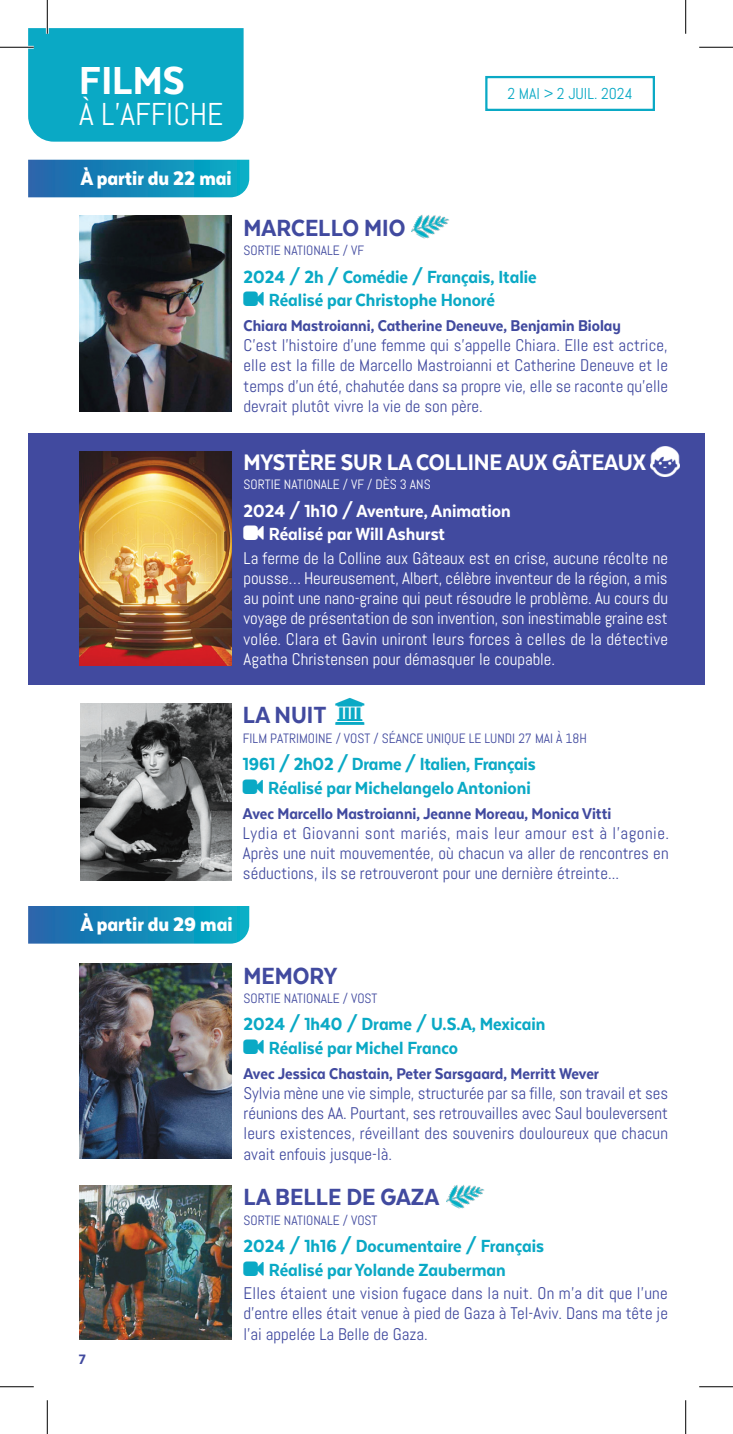
<style>
.page{position:relative;width:733px;height:1434px;background:#fff}
.page>*{position:absolute;margin:0;border:0;box-sizing:border-box;transform-origin:0 0}
.t1{font:800 45px "Texta Narrow Alt";color:#fff}
.t2{font:31.5px "Abel";color:#fff}
.Titre{font:800 27px "Texta Narrow Alt";color:#414a9f}
.Titre-2{font:800 25.88px "Texta Narrow Alt";letter-spacing:-.01em;color:#fff}
.t3{font:900 22.5px "Texta Narrow Alt";color:#fff}
.Titre-3{font:800 20.25px "Texta Narrow Alt";color:#0aa9c5}
.Titre-4{font:800 20.25px "Texta Narrow Alt";color:#fff}
.Avec_Acteurs{font:800 18px "Texta Narrow Alt";color:#414a9f}
.Titre-5{font:16.88px/20.2px "Abel";color:#414a9f;text-align:justify}
.Titre-6{font:16.88px/20.2px "Abel";color:#fff;text-align:justify}
.t4{font:15.75px "Abel";color:#0aa9c5}
.t5{font:800 15.75px "Texta Narrow Alt";color:#414a9f}
.Titre-7{font:13.5px "Abel";color:#414a9f}
.Titre-8{font:13.5px "Abel";color:#fff}
</style>
<div class="page">
<div style="left:485px;top:76px;width:169px;height:35px;border:2px solid #0aa9c5"></div>
<div style="left:28px;top:28px;width:215px;height:114px;background:#0aa9c5"></div>
<div style="left:28px;top:433px;width:676px;height:252px;background:#414a9f"></div>
<img style="left:79px;top:452px;width:153px;height:213px">
<img style="left:650px;top:446px;width:29px;height:31px">
<img style="left:80px;top:703px;width:152px;height:177px">
<svg style="left:28px;top:906px;width:221px;height:38px;background:#188bb9"></svg>
<img style="left:79px;top:1185px;width:153px;height:155px">
<img style="left:446px;top:1185px;width:38px;height:24px">
<img style="left:79px;top:963px;width:153px;height:196px">
<svg style="left:28px;top:160px;width:221px;height:37px;background:#168ab9"></svg>
<img style="left:79px;top:215px;width:153px;height:197px">
<img style="left:411px;top:215px;width:38px;height:24px">
<hr style="left:0;top:46px;width:34px;height:3px;background:#fff">
<hr style="left:46px;top:0;width:3px;height:34px;background:#fff">
<hr style="left:0;top:47px;width:34px;height:1px;background:#000">
<hr style="left:699px;top:47px;width:33px;height:1px;background:#000">
<hr style="left:0;top:1386px;width:34px;height:1px;background:#000">
<hr style="left:699px;top:1386px;width:33px;height:1px;background:#000">
<hr style="left:47px;top:0;width:1px;height:34px;background:#000">
<hr style="left:47px;top:1400px;width:1px;height:34px;background:#000">
<hr style="left:685px;top:0;width:1px;height:34px;background:#000">
<hr style="left:685px;top:1400px;width:1px;height:34px;background:#000">
<h1 class="t1" style="left:79px;top:57px;width:107px">FILMS</h1>
<h2 class="t2" style="left:79px;top:94px;width:146px">À L’AFFICHE</h2>
<p class="t4" style="left:507px;top:84px;width:127px">2 MAI &gt; 2 JUIL. 2024</p>
<p class="t3" style="left:81px;top:166px;width:152px">À partir du 22 mai</p>
<p class="Titre" style="left:243px;top:214px;width:163px">MARCELLO MIO</p>
<p class="Titre-7" style="left:243px;top:242px;width:122px">SORTIE NATIONALE / VF</p>
<p class="Titre-3" style="left:243px;top:266px;width:294px">2024 / 2h / Comédie / Français, Italie</p>
<p class="Titre-3" style="left:269px;top:289px;width:227px">Réalisé par Christophe Honoré</p>
<p class="Avec_Acteurs" style="left:243px;top:316px;width:379px">Chiara Mastroianni, Catherine Deneuve, Benjamin Biolay</p>
<p class="Titre-5" style="left:243px;top:335px;width:426px">C’est l’histoire d’une femme qui s’appelle Chiara. Elle est actrice, elle est la fille de Marcello Mastroianni et Catherine Deneuve et le temps d’un été, chahutée dans sa propre vie, elle se raconte qu’elle devrait plutôt vivre la vie de son père.</p>
<p class="Titre-2" style="left:243px;top:449px;width:404px">MYSTÈRE SUR LA COLLINE AUX GÂTEAUX</p>
<p class="Titre-8" style="left:243px;top:476px;width:188px">SORTIE NATIONALE / VF / DÈS 3 ANS</p>
<p class="Titre-4" style="left:243px;top:500px;width:268px">2024 / 1h10 / Aventure, Animation</p>
<p class="Titre-4" style="left:269px;top:524px;width:178px">Réalisé par Will Ashurst</p>
<p class="Titre-6" style="left:243px;top:548px;width:426px">La ferme de la Colline aux Gâteaux est en crise, aucune récolte ne pousse… Heureusement, Albert, célèbre inventeur de la région, a mis au point une nano-graine qui peut résoudre le problème. Au cours du voyage de présentation de son invention, son inestimable graine est volée. Clara et Gavin uniront leurs forces à celles de la détective Agatha Christensen pour démasquer le coupable.</p>
<p class="Titre" style="left:243px;top:701px;width:85px">LA NUIT</p>
<p class="Titre-7" style="left:243px;top:730px;width:345px">FILM PATRIMOINE / VOST / SÉANCE UNIQUE LE LUNDI 27 MAI À 18H</p>
<p class="Titre-3" style="left:243px;top:754px;width:294px">1961 / 2h02 / Drame / Italien, Français</p>
<p class="Titre-3" style="left:268px;top:777px;width:264px">Réalisé par Michelangelo Antonioni</p>
<p class="Avec_Acteurs" style="left:243px;top:804px;width:370px">Avec Marcello Mastroianni, Jeanne Moreau, Monica Vitti</p>
<p class="Titre-5" style="left:243px;top:823px;width:427px">Lydia et Giovanni sont mariés, mais leur amour est à l'agonie.<br>Après une nuit mouvementée, où chacun va aller de rencontres en séductions, ils se retrouveront pour une dernière étreinte...</p>
<p class="t3" style="left:81px;top:912px;width:153px">À partir du 29 mai</p>
<p class="t5" style="left:79px;top:1351px;width:8px">7</p>
<p class="Titre" style="left:243px;top:961px;width:95px">MEMORY</p>
<p class="Titre-7" style="left:243px;top:990px;width:135px">SORTIE NATIONALE / VOST</p>
<p class="Titre-3" style="left:243px;top:1014px;width:303px">2024 / 1h40 / Drame / U.S.A, Mexicain</p>
<p class="Titre-3" style="left:269px;top:1037px;width:190px">Réalisé par Michel Franco</p>
<p class="Avec_Acteurs" style="left:243px;top:1064px;width:357px">Avec Jessica Chastain, Peter Sarsgaard, Merritt Wever</p>
<p class="Titre-5" style="left:243px;top:1083px;width:426px">Sylvia mène une vie simple, structurée par sa fille, son travail et ses réunions des AA. Pourtant, ses retrouvailles avec Saul bouleversent leurs existences, réveillant des souvenirs douloureux que chacun avait enfouis jusque-là.</p>
<p class="Titre" style="left:243px;top:1183px;width:197px">LA BELLE DE GAZA</p>
<p class="Titre-7" style="left:243px;top:1212px;width:135px">SORTIE NATIONALE / VOST</p>
<p class="Titre-3" style="left:243px;top:1236px;width:302px">2024 / 1h16 / Documentaire / Français</p>
<p class="Titre-3" style="left:269px;top:1259px;width:238px">Réalisé par Yolande Zauberman</p>
<p class="Titre-5" style="left:243px;top:1283px;width:426px">Elles étaient une vision fugace dans la nuit. On m’a dit que l’une d'entre elles était venue à pied de Gaza à Tel-Aviv. Dans ma tête je l'ai appelée La Belle de Gaza.</p>
</div>
